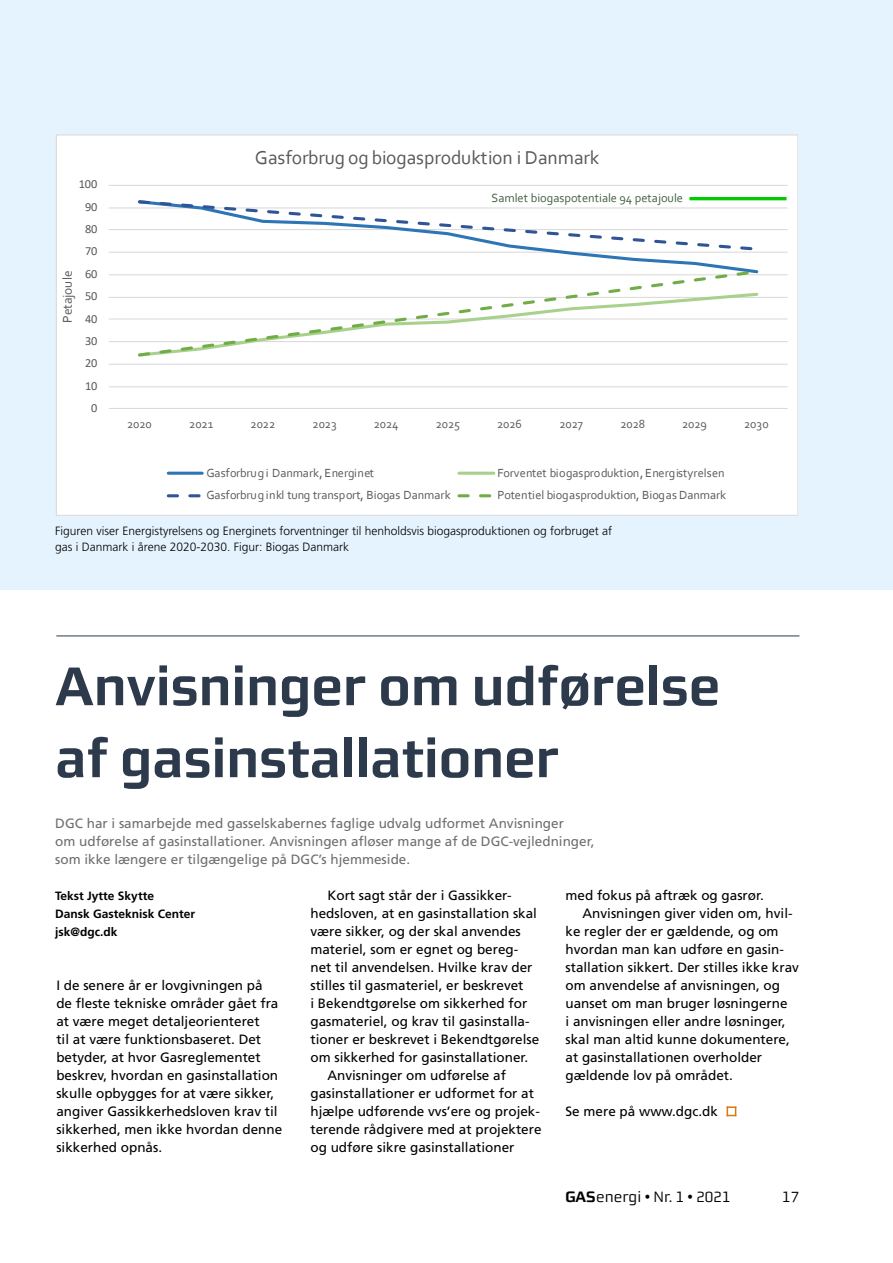
<style>
.page{position:relative;width:893px;height:1263px;background:#fff}
.page>*{position:absolute;margin:0;border:0;box-sizing:border-box;transform-origin:0 0}
.t1{font:700 54px/72px "Morgan Sans";color:#2c3a4b}
.t2{font:19.5px "Corbel";letter-spacing:-.005em;color:#595959}
.t3{font:15px "Morgan Sans";color:#000}
.t4{font:13.5px/18px "Frutiger LT";color:#000}
.t5{font:13.5px/18px "Frutiger LT";color:#706f6f}
.t6{font:13.35px "Corbel";letter-spacing:-.005em;color:#595959}
.t7{font:12.45px "Corbel";color:#426243}
.t8{font:12.3px "Corbel";letter-spacing:-.005em;color:#595959}
.t9{font:12.3px "Calibri";letter-spacing:-.005em;color:#595959}
.t10{font:300 12px/16.5px "Frutiger LT";color:#000}
.t11{font:700 12px/18px "Frutiger LT";color:#000}
.s1{font-weight:700}
</style>
<div class="page">
<svg style="left:727px;top:1106px;width:9px;height:10px"></svg>
<hr style="left:56px;top:636px;width:743px;height:1px;background:#2c3a4b">
<hr style="left:109px;top:386px;width:679px;height:1px;background:#d9d9d9">
<hr style="left:109px;top:364px;width:679px;height:1px;background:#d9d9d9">
<hr style="left:109px;top:341px;width:679px;height:1px;background:#d9d9d9">
<hr style="left:109px;top:318px;width:679px;height:1px;background:#d9d9d9">
<hr style="left:109px;top:297px;width:679px;height:1px;background:#d9d9d9">
<hr style="left:109px;top:274px;width:679px;height:1px;background:#d9d9d9">
<hr style="left:109px;top:252px;width:679px;height:1px;background:#d9d9d9">
<hr style="left:109px;top:229px;width:679px;height:1px;background:#d9d9d9">
<hr style="left:109px;top:207px;width:679px;height:1px;background:#d9d9d9">
<hr style="left:109px;top:185px;width:679px;height:1px;background:#d9d9d9">
<hr style="left:109px;top:408px;width:679px;height:1px;background:#d9d9d9">
<svg style="left:136px;top:252px;width:624px;height:16px"></svg>
<svg style="left:136px;top:200px;width:624px;height:52px"></svg>
<svg style="left:136px;top:268px;width:624px;height:89px"></svg>
<hr style="left:168px;top:472px;width:34px;height:3px;background:#2e75b6">
<hr style="left:459px;top:472px;width:35px;height:3px;background:#a9d18e">
<svg style="left:168px;top:494px;width:33px;height:3px"></svg>
<svg style="left:459px;top:494px;width:33px;height:3px"></svg>
<hr style="left:689px;top:197px;width:97px;height:3px;background:#0c0">
<p class="t9" style="left:79px;top:176px;width:20px">100</p>
<p class="t9" style="left:85px;top:198px;width:14px">90</p>
<p class="t9" style="left:85px;top:220px;width:14px">80</p>
<p class="t6" style="left:59px;top:323px;width:53px;rotate:-90deg">Petajoule</p>
<p class="t9" style="left:85px;top:243px;width:14px">70</p>
<p class="t9" style="left:85px;top:265px;width:14px">60</p>
<p class="t9" style="left:85px;top:288px;width:14px">50</p>
<p class="t9" style="left:85px;top:310px;width:14px">40</p>
<p class="t9" style="left:85px;top:332px;width:14px">30</p>
<p class="t9" style="left:85px;top:355px;width:14px">20</p>
<p class="t9" style="left:85px;top:377px;width:14px">10</p>
<p class="t9" style="left:91px;top:399px;width:8px">0</p>
<h2 class="t2" style="left:255px;top:146px;width:346px">Gasforbrug og biogasproduktion i Danmark</h2>
<p class="t7" style="left:492px;top:190px;width:193px">Samlet biogaspotentiale 94 petajoule</p>
<p class="t8" style="left:127px;top:416px;width:26px">2020</p>
<p class="t8" style="left:189px;top:416px;width:26px">2021</p>
<p class="t8" style="left:250px;top:416px;width:26px">2022</p>
<p class="t8" style="left:313px;top:416px;width:26px">2023</p>
<p class="t8" style="left:374px;top:416px;width:26px">2024</p>
<p class="t8" style="left:436px;top:416px;width:26px">2025</p>
<p class="t8" style="left:497px;top:416px;width:26px">2026</p>
<p class="t8" style="left:559px;top:416px;width:25px">2027</p>
<p class="t8" style="left:620px;top:416px;width:26px">2028</p>
<p class="t8" style="left:682px;top:416px;width:26px">2029</p>
<p class="t8" style="left:744px;top:416px;width:26px">2030</p>
<p class="t8" style="left:206px;top:465px;width:169px">Gasforbrug i Danmark, Energinet</p>
<p class="t8" style="left:497px;top:465px;width:229px">Forventet biogasproduktion, Energistyrelsen</p>
<p class="t8" style="left:206px;top:487px;width:246px">Gasforbrug inkl tung transport, Biogas Danmark</p>
<p class="t8" style="left:497px;top:487px;width:230px">Potentiel biogasproduktion, Biogas Danmark</p>
<p class="t10" style="left:55px;top:523px;width:558px">Figuren viser Energistyrelsens og Energinets forventninger til henholdsvis biogasproduktionen og forbruget af gas i Danmark i årene 2020-2030. Figur: Biogas Danmark</p>
<h1 class="t1" style="left:55px;top:650px;width:666px">Anvisninger om udførelse af gasinstallationer</h1>
<p class="t5" style="left:55px;top:814px;width:541px">DGC har i samarbejde med gasselskabernes faglige udvalg udformet Anvisninger<br>om udførelse af gasinstallationer. Anvisningen afløser mange af de DGC-vejledninger, som ikke længere er tilgængelige på DGC’s hjemmeside.</p>
<p class="t4" style="left:566px;top:886px;width:200px">med fokus på aftræk og gasrør.</p>
<p class="t4" style="left:583px;top:904px;width:212px">Anvisningen giver viden om, hvil-</p>
<p class="t4" style="left:566px;top:922px;width:215px">ke regler der er gældende, og om</p>
<p class="t4" style="left:566px;top:940px;width:220px">hvordan man kan udføre en gasin-</p>
<p class="t4" style="left:566px;top:958px;width:235px">stallation sikkert. Der stilles ikke krav</p>
<p class="t4" style="left:566px;top:976px;width:216px">om anvendelse af anvisningen, og</p>
<p class="t4" style="left:566px;top:994px;width:224px">uanset om man bruger løsningerne</p>
<p class="t4" style="left:566px;top:1012px;width:222px">i anvisningen eller andre løsninger,</p>
<p class="t4" style="left:566px;top:1030px;width:226px">skal man altid kunne dokumentere,</p>
<p class="t4" style="left:566px;top:1048px;width:198px">at gasinstallationen overholder</p>
<p class="t4" style="left:566px;top:1066px;width:169px">gældende lov på området.</p>
<p class="t4" style="left:566px;top:1102px;width:154px">Se mere på www.dgc.dk</p>
<p class="t4" style="left:327px;top:886px;width:186px">Kort sagt står der i Gassikker-</p>
<p class="t4" style="left:310px;top:904px;width:228px">hedsloven, at en gasinstallation skal</p>
<p class="t4" style="left:310px;top:922px;width:212px">være sikker, og der skal anvendes</p>
<p class="t4" style="left:310px;top:940px;width:209px">materiel, som er egnet og bereg-</p>
<p class="t4" style="left:310px;top:958px;width:224px">net til anvendelsen. Hvilke krav der</p>
<p class="t4" style="left:310px;top:976px;width:215px">stilles til gasmateriel, er beskrevet</p>
<p class="t4" style="left:310px;top:994px;width:218px">i Bekendtgørelse om sikkerhed for</p>
<p class="t4" style="left:310px;top:1012px;width:221px">gasmateriel, og krav til gasinstalla-</p>
<p class="t4" style="left:310px;top:1030px;width:230px">tioner er beskrevet i Bekendtgørelse</p>
<p class="t4" style="left:310px;top:1048px;width:219px">om sikkerhed for gasinstallationer.</p>
<p class="t4" style="left:327px;top:1066px;width:180px">Anvisninger om udførelse af</p>
<p class="t4" style="left:310px;top:1084px;width:225px">gasinstallationer er udformet for at</p>
<p class="t4" style="left:310px;top:1102px;width:231px">hjælpe udførende vvs’ere og projek-</p>
<p class="t4" style="left:310px;top:1120px;width:233px">terende rådgivere med at projektere</p>
<p class="t4" style="left:310px;top:1138px;width:206px">og udføre sikre gasinstallationer</p>
<p class="t11" style="left:55px;top:887px;width:142px">Tekst Jytte Skytte<br>Dansk Gasteknisk Center jsk@dgc.dk</p>
<p class="t4" style="left:56px;top:976px;width:227px">I de senere år er lovgivningen på<br>de fleste tekniske områder gået fra at være meget detaljeorienteret<br>til at være funktionsbaseret. Det betyder, at hvor Gasreglementet beskrev, hvordan en gasinstallation skulle opbygges for at være sikker, angiver Gassikkerhedsloven krav til sikkerhed, men ikke hvordan denne sikkerhed opnås.</p>
<p class="t3" style="left:566px;top:1188px;width:167px"><span class="s1">GAS</span>energi • Nr. 1 • 2021</p>
<p class="t3" style="left:782px;top:1188px;width:19px">17</p>
</div>
